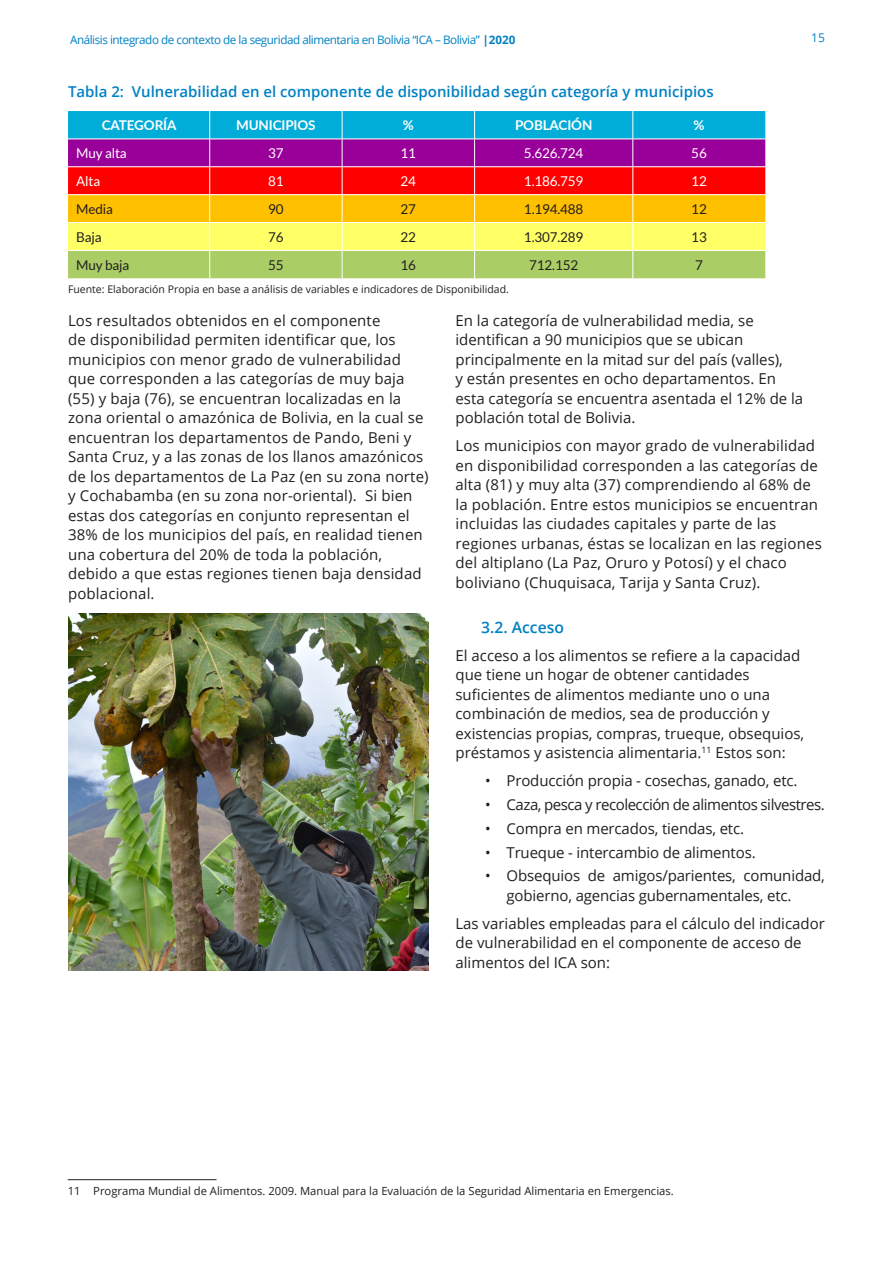
<style>
.page{position:relative;width:893px;height:1263px;background:#fff}
.page>*{position:absolute;margin:0;border:0;box-sizing:border-box;transform-origin:0 0}
.subtitulo_2{font:600 15.75px "Open Sans";color:#0081c4}
.Texto{font:15px/19.5px "Open Sans";letter-spacing:.01em;color:#231f20}
.Texto-2{font:15px/19.5px "Open Sans";letter-spacing:-.01em;color:#231f20}
.titulo_cuadro{font:600 15px "Open Sans";color:#0081c4}
.Texto-3{font:15px "Open Sans";letter-spacing:-.03em;color:#231f20}
.texto_cuadro{font:13.5px "Lato";letter-spacing:-.01em;color:#231f20}
.texto_cuadro-2{font:13.5px "Lato";letter-spacing:-.01em;color:#fff}
.texto_cuadro-3{font:700 13.5px "Lato";letter-spacing:-.01em;color:#fff}
.t1{font:12px "Open Sans";color:#0081c4}
.t2{font:11.7px "Open Sans";letter-spacing:-.04em;color:#0081c4}
.pie_de_nota{font:11.25px "Open Sans";color:#231f20}
.Fuente2{font:10.5px "Open Sans";color:#231f20}
.s1{font-weight:700}
</style>
<div class="page">
<svg style="left:68px;top:111px;width:697px;height:167px;background:#b78e65"></svg>
<img style="left:69px;top:613px;width:360px;height:358px">
<hr style="left:68px;top:1179px;width:149px;height:1px;background:#231f20">
<p class="t2" style="left:70px;top:32px;width:447px">Análisis integrado de contexto de la seguridad alimentaria en Bolivia “ICA – Bolivia” <span class="s1">|2020</span></p>
<p class="t1" style="left:811px;top:29px;width:15px">15</p>
<p class="titulo_cuadro" style="left:68px;top:81px;width:647px">Tabla 2: Vulnerabilidad en el componente de disponibilidad según categoría y municipios</p>
<p class="texto_cuadro-3" style="left:102px;top:116px;width:76px">CATEGORÍA</p>
<p class="texto_cuadro-3" style="left:236px;top:116px;width:81px">MUNICIPIOS</p>
<p class="texto_cuadro-3" style="left:403px;top:116px;width:13px">%</p>
<p class="texto_cuadro-3" style="left:515px;top:116px;width:79px">POBLACIÓN</p>
<p class="texto_cuadro-3" style="left:693px;top:116px;width:13px">%</p>
<p class="texto_cuadro-2" style="left:76px;top:146px;width:52px">Muy alta</p>
<p class="texto_cuadro-2" style="left:268px;top:146px;width:17px">37</p>
<p class="texto_cuadro-2" style="left:401px;top:146px;width:17px">11</p>
<p class="texto_cuadro-2" style="left:524px;top:146px;width:61px">5.626.724</p>
<p class="texto_cuadro-2" style="left:691px;top:146px;width:17px">56</p>
<p class="texto_cuadro-2" style="left:76px;top:174px;width:26px">Alta</p>
<p class="texto_cuadro-2" style="left:268px;top:174px;width:17px">81</p>
<p class="texto_cuadro-2" style="left:401px;top:174px;width:17px">24</p>
<p class="texto_cuadro-2" style="left:524px;top:174px;width:61px">1.186.759</p>
<p class="texto_cuadro-2" style="left:691px;top:174px;width:17px">12</p>
<p class="texto_cuadro" style="left:76px;top:202px;width:38px">Media</p>
<p class="texto_cuadro" style="left:268px;top:202px;width:17px">90</p>
<p class="texto_cuadro" style="left:401px;top:202px;width:17px">27</p>
<p class="texto_cuadro" style="left:524px;top:202px;width:61px">1.194.488</p>
<p class="texto_cuadro" style="left:691px;top:202px;width:17px">12</p>
<p class="texto_cuadro" style="left:76px;top:229px;width:27px">Baja</p>
<p class="texto_cuadro" style="left:268px;top:229px;width:17px">76</p>
<p class="texto_cuadro" style="left:401px;top:229px;width:17px">22</p>
<p class="texto_cuadro" style="left:524px;top:229px;width:61px">1.307.289</p>
<p class="texto_cuadro" style="left:691px;top:229px;width:17px">13</p>
<p class="texto_cuadro" style="left:76px;top:257px;width:55px">Muy baja</p>
<p class="texto_cuadro" style="left:268px;top:257px;width:17px">55</p>
<p class="texto_cuadro" style="left:401px;top:257px;width:17px">16</p>
<p class="texto_cuadro" style="left:529px;top:257px;width:51px">712.152</p>
<p class="texto_cuadro" style="left:695px;top:257px;width:9px">7</p>
<p class="Fuente2" style="left:68px;top:282px;width:442px">Fuente: Elaboración Propia en base a análisis de variables e indicadores de Disponibilidad.</p>
<p class="Texto" style="left:68px;top:310px;width:362px">Los resultados obtenidos en el componente<br>de disponibilidad permiten identificar que, los municipios con menor grado de vulnerabilidad que corresponden a las categorías de muy baja (55) y baja (76), se encuentran localizadas en la zona oriental o amazónica de Bolivia, en la cual se encuentran los departamentos de Pando, Beni y Santa Cruz, y a las zonas de los llanos amazónicos de los departamentos de La Paz (en su zona norte) y Cochabamba (en su zona nor-oriental). Si bien estas dos categorías en conjunto representan el 38% de los municipios del país, en realidad tienen una cobertura del 20% de toda la población, debido a que estas regiones tienen baja densidad poblacional.</p>
<p class="Texto" style="left:455px;top:310px;width:349px">En la categoría de vulnerabilidad media, se identifican a 90 municipios que se ubican principalmente en la mitad sur del país (valles),<br>y están presentes en ocho departamentos. En esta categoría se encuentra asentada el 12% de la población total de Bolivia.</p>
<p class="Texto" style="left:455px;top:436px;width:368px">Los municipios con mayor grado de vulnerabilidad en disponibilidad corresponden a las categorías de alta (81) y muy alta (37) comprendiendo al 68% de la población. Entre estos municipios se encuentran incluidas las ciudades capitales y parte de las regiones urbanas, éstas se localizan en las regiones del altiplano (La Paz, Oruro y Potosí) y el chaco boliviano (Chuquisaca, Tarija y Santa Cruz).</p>
<p class="subtitulo_2" style="left:481px;top:616px;width:85px">3.2. Acceso</p>
<p class="Texto" style="left:455px;top:645px;width:350px">El acceso a los alimentos se refiere a la capacidad que tiene un hogar de obtener cantidades suficientes de alimentos mediante uno o una combinación de medios, sea de producción y existencias propias, compras, trueque, obsequios, préstamos y asistencia alimentaria.<sup>11</sup> Estos son:</p>
<p class="Texto-2" style="left:485px;top:771px;width:314px">• Producción propia - cosechas, ganado, etc.</p>
<p class="Texto-3" style="left:485px;top:794px;width:341px">• Caza, pesca y recolección de alimentos silvestres.</p>
<p class="Texto-2" style="left:485px;top:818px;width:260px">• Compra en mercados, tiendas, etc.</p>
<p class="Texto-2" style="left:485px;top:842px;width:272px">• Trueque - intercambio de alimentos.</p>
<p class="Texto-2" style="left:506px;top:866px;width:320px;text-indent:-21px">• Obsequios de amigos/parientes, comunidad, gobierno, agencias gubernamentales, etc.</p>
<p class="Texto" style="left:455px;top:913px;width:371px">Las variables empleadas para el cálculo del indicador de vulnerabilidad en el componente de acceso de alimentos del ICA son:</p>
<p class="pie_de_nota" style="left:68px;top:1183px;width:608px">11 Programa Mundial de Alimentos. 2009. Manual para la Evaluación de la Seguridad Alimentaria en Emergencias.</p>
</div>
